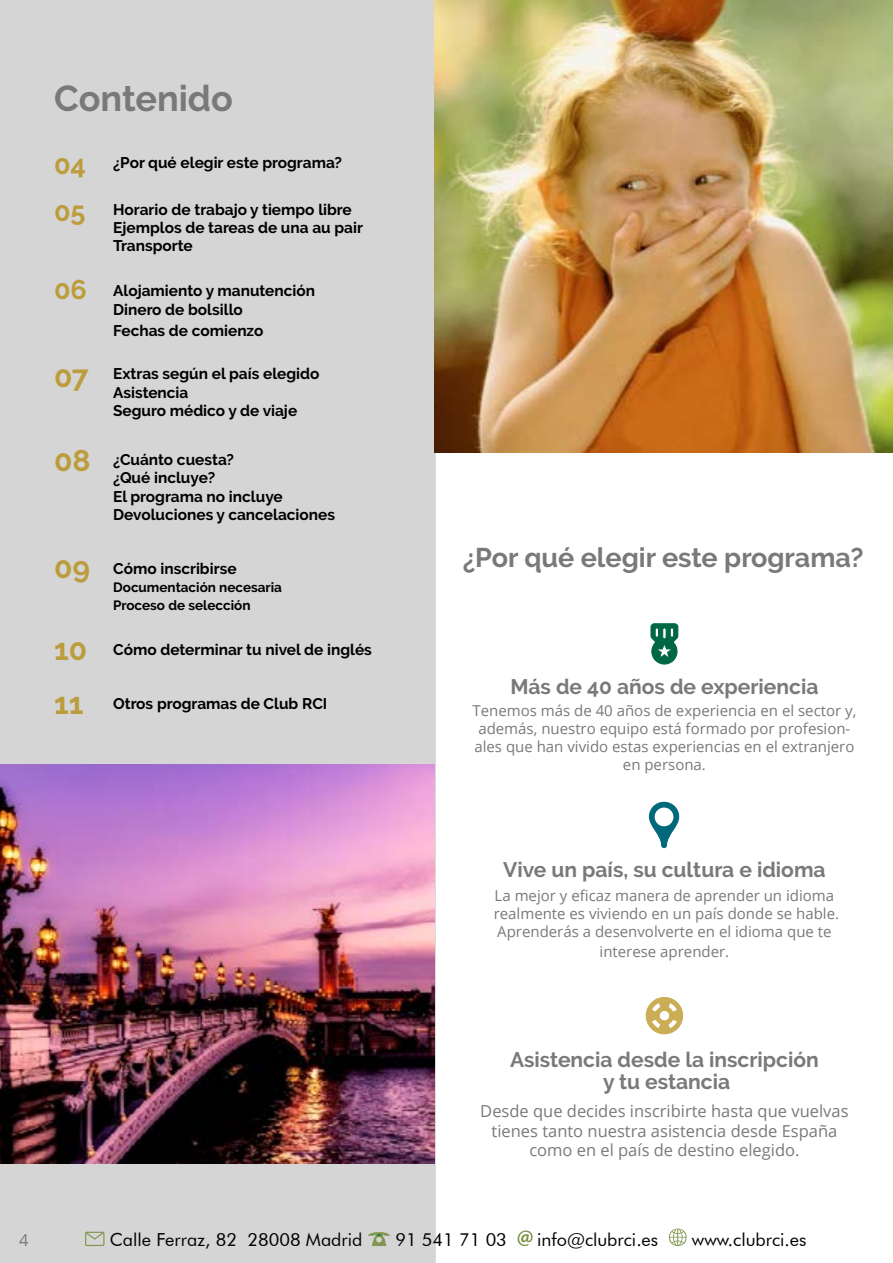
<style>
.page{position:relative;width:893px;height:1263px;background:#fff}
.page>*{position:absolute;margin:0;border:0;box-sizing:border-box;transform-origin:0 0}
.t1{font:700 36px "Raleway";color:#797979}
.t2{font:700 30px "Raleway";color:#bc9d3d}
.t3{font:700 27px "Raleway";color:#797979}
.t4{font:700 21px/22.2px "Raleway";color:#797979;text-align:center}
.t5{font:18px "Futura BT";color:#000}
.t6{font:16.5px/19.8px "Open Sans";color:#797979;text-align:center}
.t7{font:700 15.45px/18.5px "Raleway";color:#000}
.t8{font:15px/18px "Open Sans";color:#797979;text-align:center}
.t9{font:700 13.5px/18px "Raleway";color:#000}
.s1{font-size:27px;color:#bc9d3d}
.s2{font-size:30px;color:#bc9d3d}
</style>
<div class="page">
<div style="left:1px;top:1px;width:434px;height:1261px;background:#d5d5d5"></div>
<svg style="left:85px;top:1232px;width:19px;height:14px"></svg>
<svg style="left:368px;top:1232px;width:22px;height:14px"></svg>
<svg style="left:517px;top:1230px;width:16px;height:16px"></svg>
<svg style="left:669px;top:1228px;width:18px;height:18px"></svg>
<svg style="left:650px;top:623px;width:29px;height:42px"></svg>
<svg style="left:648px;top:801px;width:32px;height:48px"></svg>
<svg style="left:645px;top:997px;width:39px;height:38px"></svg>
<img style="left:0;top:764px;width:434px;height:399px">
<img style="left:434px;top:0;width:459px;height:453px">
<h1 class="t1" style="left:54px;top:78px;width:180px">Contenido</h1>
<p class="t7" style="left:54px;top:154px;width:290px"><span class="s1">04</span> ¿Por qué elegir este programa?</p>
<p class="t7" style="left:113px;top:200px;width:251px;line-height:18px;text-indent:-59px"><span class="s1">05</span> Horario de trabajo y tiempo libre<br>Ejemplos de tareas de una au pair<br>Transporte</p>
<p class="t7" style="left:113px;top:282px;width:203px;text-indent:-59px"><span class="s1">06</span> Alojamiento y manutención<br>Dinero de bolsillo</p>
<p class="t7" style="left:113px;top:322px;width:152px">Fechas de comienzo</p>
<h2 class="t2" style="left:54px;top:359px;width:36px">07</h2>
<p class="t7" style="left:113px;top:365px;width:208px">Extras según el país elegido<br>Asistencia<br>Seguro médico y de viaje</p>
<h2 class="t2" style="left:54px;top:443px;width:38px">08</h2>
<p class="t7" style="left:113px;top:450px;width:223px">¿Cuánto cuesta?<br>¿Qué incluye?<br>El programa no incluye<br>Devoluciones y cancelaciones</p>
<h2 class="t2" style="left:54px;top:550px;width:38px">09</h2>
<p class="t7" style="left:113px;top:560px;width:125px">Cómo inscribirse</p>
<p class="t9" style="left:113px;top:579px;width:170px">Documentación necesaria<br>Proceso de selección</p>
<p class="t7" style="left:54px;top:641px;width:319px"><span class="s2">10</span> Cómo determinar tu nivel de inglés</p>
<p class="t7" style="left:54px;top:695px;width:275px"><span class="s2">11</span> Otros programas de Club RCI</p>
<h3 class="t3" style="left:463px;top:542px;width:402px">¿Por qué elegir este programa?</h3>
<h3 class="t4" style="left:510px;top:676px;width:310px">Más de 40 años de experiencia</h3>
<p class="t8" style="left:472px;top:701px;width:386px">Tenemos más de 40 años de experiencia en el sector y, además, nuestro equipo está formado por profesion&shy;ales que han vivido estas experiencias en el extranjero en persona.</p>
<h3 class="t4" style="left:503px;top:859px;width:324px">Vive un país, su cultura e idioma</h3>
<p class="t8" style="left:494px;top:886px;width:347px;text-align:left">La mejor y eficaz manera de aprender un idioma realmente es viviendo en un país donde se hable.<br>Aprenderás a desenvolverte en el idioma que te</p>
<p class="t8" style="left:600px;top:942px;width:131px">interese aprender.</p>
<h3 class="t4" style="left:510px;top:1048px;width:310px">Asistencia desde la inscripción y tu estancia</h3>
<p class="t6" style="left:480px;top:1100px;width:370px">Desde que decides inscribirte hasta que vuelvas tienes tanto nuestra asistencia desde España como en el país de destino elegido.</p>
<p class="t6" style="left:19px;top:1230px;width:11px">4</p>
<p class="t5" style="left:110px;top:1229px;width:254px">Calle Ferraz, 82 28008 Madrid</p>
<p class="t5" style="left:395px;top:1229px;width:113px">91 541 71 03</p>
<p class="t5" style="left:537px;top:1229px;width:123px">info@clubrci.es</p>
<p class="t5" style="left:692px;top:1229px;width:116px">www.clubrci.es</p>
</div>
